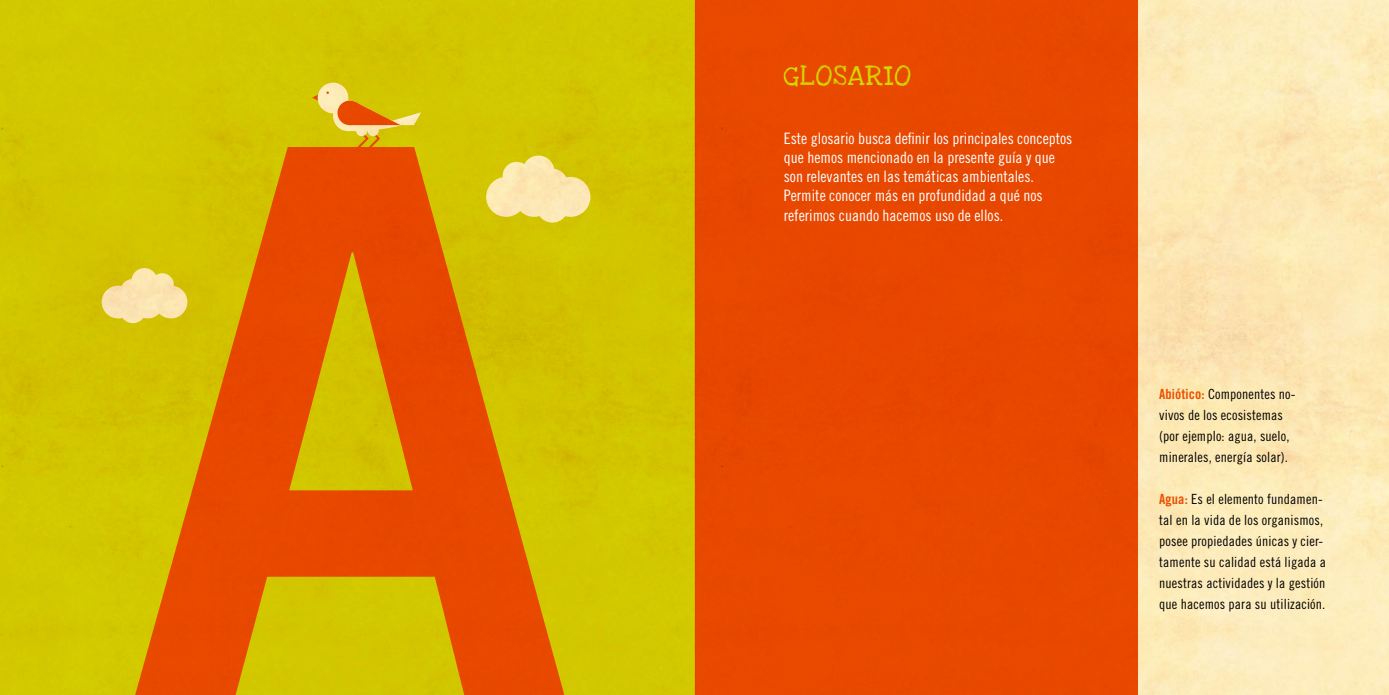
<style>
.page{position:relative;width:1389px;height:695px;background:#fff}
.page>*{position:absolute;margin:0;border:0;box-sizing:border-box;transform-origin:0 0}
.t1{font:21px "Love Ya Like A Sister";letter-spacing:.05em;color:#d4d800}
.t2{font:15.75px/19.2px "Trade Gothic LT Std Cn 18";color:#fff}
.t3{font:14px/21px "Trade Gothic LT Std Cn 18";letter-spacing:.01em;color:#000}
.s1{font-family:"Trade Gothic LT Std Bd Cn 20";color:#ea4f00}
</style>
<div class="page">
<img style="left:0;top:0;width:694px;height:694px">
<img style="left:694px;top:0;width:695px;height:694px">
<h1 class="t1" style="left:784px;top:57px;width:129px">GLOSARIO</h1>
<p class="t2" style="left:784px;top:128px;width:290px">Este glosario busca definir los principales conceptos que hemos mencionado en la presente guía y que son relevantes en las temáticas ambientales.<br>Permite conocer más en profundidad a qué nos referimos cuando hacemos uso de ellos.</p>
<p class="t3" style="left:1159px;top:383px;width:138px"><span class="s1">Abiótico:</span> Componentes no&shy;vivos de los ecosistemas (por ejemplo: agua, suelo, minerales, energía solar).</p>
<p class="t3" style="left:1159px;top:488px;width:168px"><span class="s1">Agua:</span> Es el elemento fundamen&shy;tal en la vida de los organismos, posee propiedades únicas y cier&shy;tamente su calidad está ligada a nuestras actividades y la gestión que hacemos para su utilización.</p>
</div>
